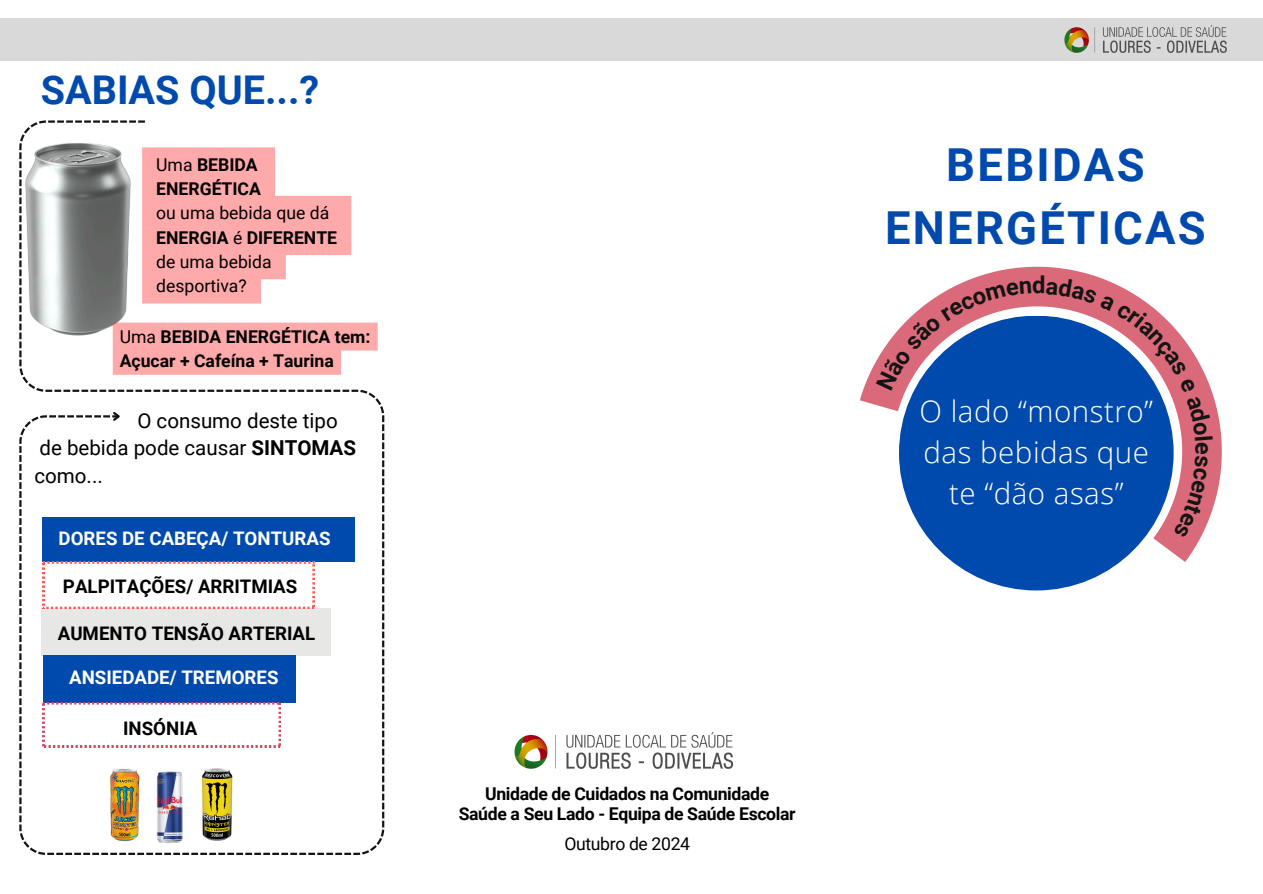
<style>
.page{position:relative;width:1263px;height:894px;background:#fff}
.page>*{position:absolute;margin:0;border:0;box-sizing:border-box;transform-origin:0 0}
.t1{font:700 45.45px/63px "Roboto";letter-spacing:.05em;color:#004aad;text-align:center}
.t2{font:700 39.6px "Roboto";color:#004aad}
.t3{font:300 29.55px/41.1px "Open Sans";letter-spacing:.02em;color:#fff;text-align:center}
.t4{font:20.55px/27.5px "Roboto";color:#000}
.t5{font:700 18.75px "Roboto";color:#000}
.t6{font:700 18.75px "Roboto";color:#fff}
.t7{font:700 17.55px/24.2px "Roboto";color:#000}
.t8{font:700 17.55px/19.8px "Roboto";letter-spacing:-.02em;color:#000;text-align:center}
.t9{font:17.55px/24.2px "Roboto";color:#000}
.t10{font:17.55px "Roboto";letter-spacing:-.02em;color:#000}
.s1{font-weight:400}
.s2{font-weight:700}
</style>
<div class="page">
<div style="left:0;top:18px;width:1263px;height:42px;background:#d9d9d9"></div>
<img style="left:1064px;top:25px;width:163px;height:27px">
<img style="left:514px;top:732px;width:220px;height:36px">
<svg style="left:19px;top:120px;width:365px;height:734px"></svg>
<svg style="left:111px;top:410px;width:11px;height:13px"></svg>
<img style="left:202px;top:767px;width:31px;height:74px">
<img style="left:108px;top:767px;width:33px;height:75px">
<img style="left:151px;top:768px;width:35px;height:75px">
<div style="left:41px;top:608px;width:289px;height:48px;background:#e7e8e6"></div>
<div style="left:43px;top:517px;width:312px;height:45px;background:#004aad"></div>
<svg style="left:43px;top:655px;width:253px;height:92px"></svg>
<svg style="left:43px;top:561px;width:272px;height:47px"></svg>
<div style="left:899px;top:315px;width:275px;height:275px;background:#004aad;border-radius:50%"></div>
<svg style="left:860px;top:266px;width:362px;height:297px"></svg>
<svg style="left:876px;top:275px;width:337px;height:263px"></svg>
<h2 class="t2" style="left:41px;top:67px;width:280px">SABIAS QUE...?</h2>
<p class="t7" style="left:156px;top:153px;width:106px"><span class="s1">Uma</span> BEBIDA<br>ENERGÉTICA</p>
<p class="t9" style="left:156px;top:201px;width:175px">ou uma bebida que dá</p>
<p class="t9" style="left:156px;top:225px;width:182px"><span class="s2">ENERGIA</span> é <span class="s2">DIFERENTE </span>de uma bebida desportiva?</p>
<h6 class="t7" style="left:120px;top:324px;width:252px"><span class="s1">Uma</span> BEBIDA ENERGÉTICA tem:</h6>
<h6 class="t7" style="left:120px;top:348px;width:216px">Açucar + Cafeína + Taurina</h6>
<p class="t4" style="left:34px;top:407px;width:323px;text-indent:103px">O consumo deste tipo de bebida pode causar <span class="s2">SINTOMAS </span>como...</p>
<p class="t6" style="left:59px;top:527px;width:273px">DORES DE CABEÇA/ TONTURAS</p>
<p class="t5" style="left:63px;top:575px;width:236px">PALPITAÇÕES/ ARRITMIAS</p>
<p class="t5" style="left:58px;top:622px;width:259px">AUMENTO TENSÃO ARTERIAL</p>
<p class="t6" style="left:69px;top:666px;width:211px">ANSIEDADE/ TREMORES</p>
<p class="t5" style="left:123px;top:717px;width:76px">INSÓNIA</p>
<p class="t8" style="left:459px;top:783px;width:338px">Unidade de Cuidados na Comunidade<br>Saúde a Seu Lado - Equipa de Saúde Escolar</p>
<p class="t10" style="left:564px;top:833px;width:127px">Outubro de 2024</p>
<p class="t1" style="left:885px;top:134px;width:322px">BEBIDAS<br>ENERGÉTICAS</p>
<h5 class="t3" style="left:919px;top:390px;width:235px">O lado “monstro” das bebidas que te “dão asas”</h5>
</div>
